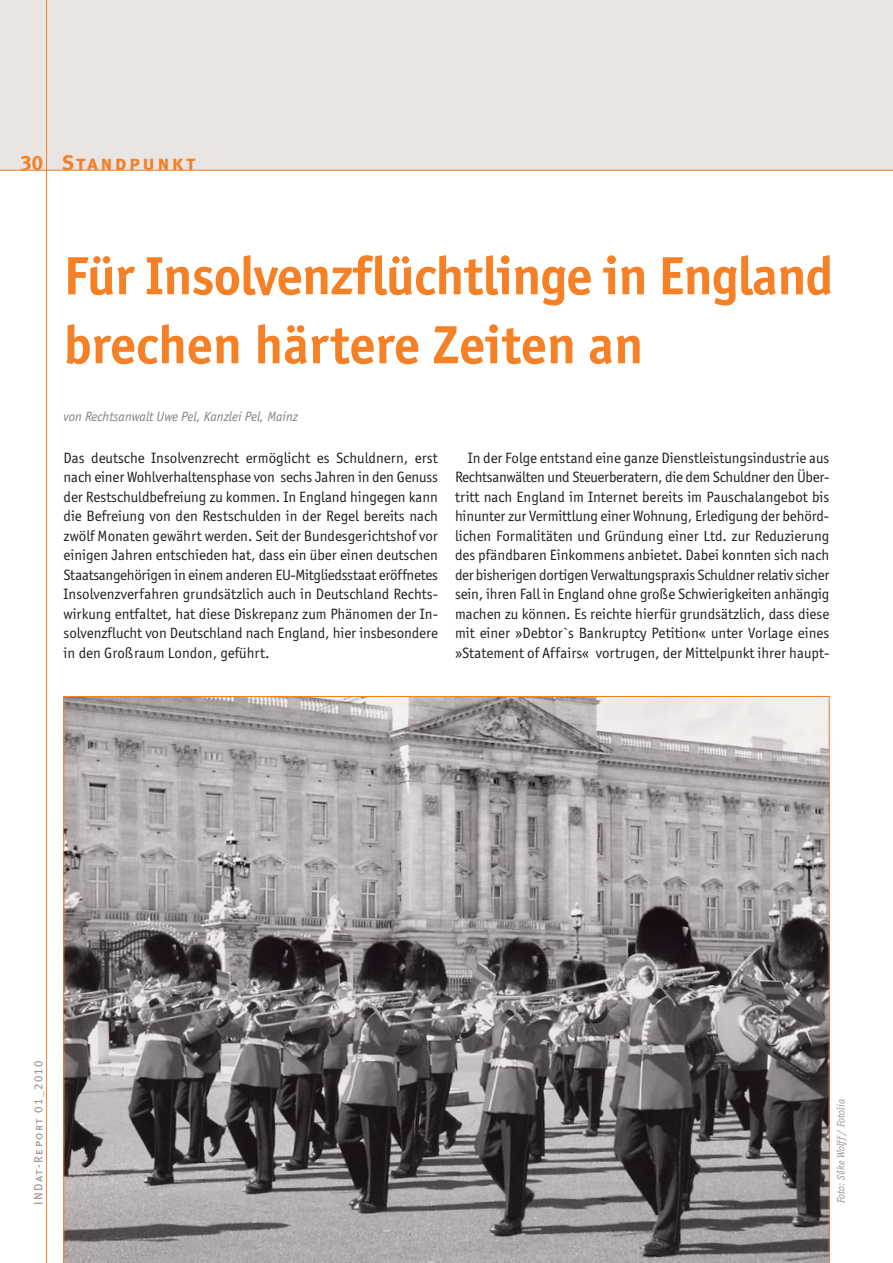
<style>
.page{position:relative;width:893px;height:1263px;background:#fff}
.page>*{position:absolute;margin:0;border:0;box-sizing:border-box;transform-origin:0 0}
.t1{font:700 54px/69px "Officina Sans ITC Std";letter-spacing:-.015em;color:#f58025}
.t2{font:21px "Meta Plus Bold Caps";letter-spacing:.105em;color:#f58025}
.t3{font:15px/19.5px "Officina Sans ITC Std";color:#231f20;text-align:justify}
.t4{font:italic 13.5px "Officina Sans ITC Std";color:#808285}
.t5{font:12px "Meta Plus Book Caps";letter-spacing:.105em;color:#9f928f}
.t6{font:italic 10.5px "Officina Ser ITC Std";color:#9f928f}
</style>
<div class="page">
<div style="left:0;top:0;width:892px;height:170px;background:#e8e5e3"></div>
<svg style="left:64px;top:696px;width:765px;height:567px"></svg>
<hr style="left:0;top:170px;width:892px;height:1px;background:#f58025">
<hr style="left:46px;top:0;width:1px;height:1263px;background:#f58025">
<h2 class="t2" style="left:20px;top:150px;width:24px">30</h2>
<h2 class="t2" style="left:62px;top:151px;width:135px">Standpunkt</h2>
<h1 class="t1" style="left:64px;top:244px;width:771px">Für Insolvenzflüchtlinge in England brechen härtere Zeiten an</h1>
<p class="t4" style="left:64px;top:410px;width:236px">von Rechtsanwalt Uwe Pel, Kanzlei Pel, Mainz</p>
<p class="t3" style="left:64px;top:448px;width:376px">Das deutsche Insolvenzrecht ermöglicht es Schuldnern, erst nach einer Wohlverhaltensphase von sechs Jahren in den Genuss der Restschuldbefreiung zu kommen. In England hingegen kann die Befreiung von den Restschulden in der Regel bereits nach zwölf Monaten gewährt werden. Seit der Bundesgerichtshof vor einigen Jahren entschieden hat, dass ein über einen deutschen Staatsangehörigen in einem anderen EU-Mitgliedsstaat eröffnetes Insolvenzverfahren grundsätzlich auch in Deutschland Rechts&shy;wirkung entfaltet, hat diese Diskrepanz zum Phänomen der In&shy;solvenzflucht von Deutschland nach England, hier insbesondere in den Großraum London, geführt.</p>
<p class="t3" style="left:455px;top:448px;width:376px;text-indent:13px">In der Folge entstand eine ganze Dienstleistungsindustrie aus Rechtsanwälten und Steuerberatern, die dem Schuldner den Über&shy;tritt nach England im Internet bereits im Pauschalangebot bis hinunter zur Vermittlung einer Wohnung, Erledigung der behörd&shy;lichen Formalitäten und Gründung einer Ltd. zur Reduzierung des pfändbaren Einkommens anbietet. Dabei konnten sich nach der bisherigen dortigen Verwaltungspraxis Schuldner relativ sicher sein, ihren Fall in England ohne große Schwierigkeiten anhängig machen zu können. Es reichte hierfür grundsätzlich, dass diese mit einer »Debtor`s Bankruptcy Petition« unter Vorlage eines »Statement of Affairs« vortrugen, der Mittelpunkt ihrer haupt-</p>
<p class="t5" style="left:31px;top:1205px;width:145px;rotate:-90deg">INDat-Report 01_2010</p>
<p class="t6" style="left:835px;top:1203px;width:106px;rotate:-90deg">Foto: Silke Wolff/ Fotolia</p>
</div>
